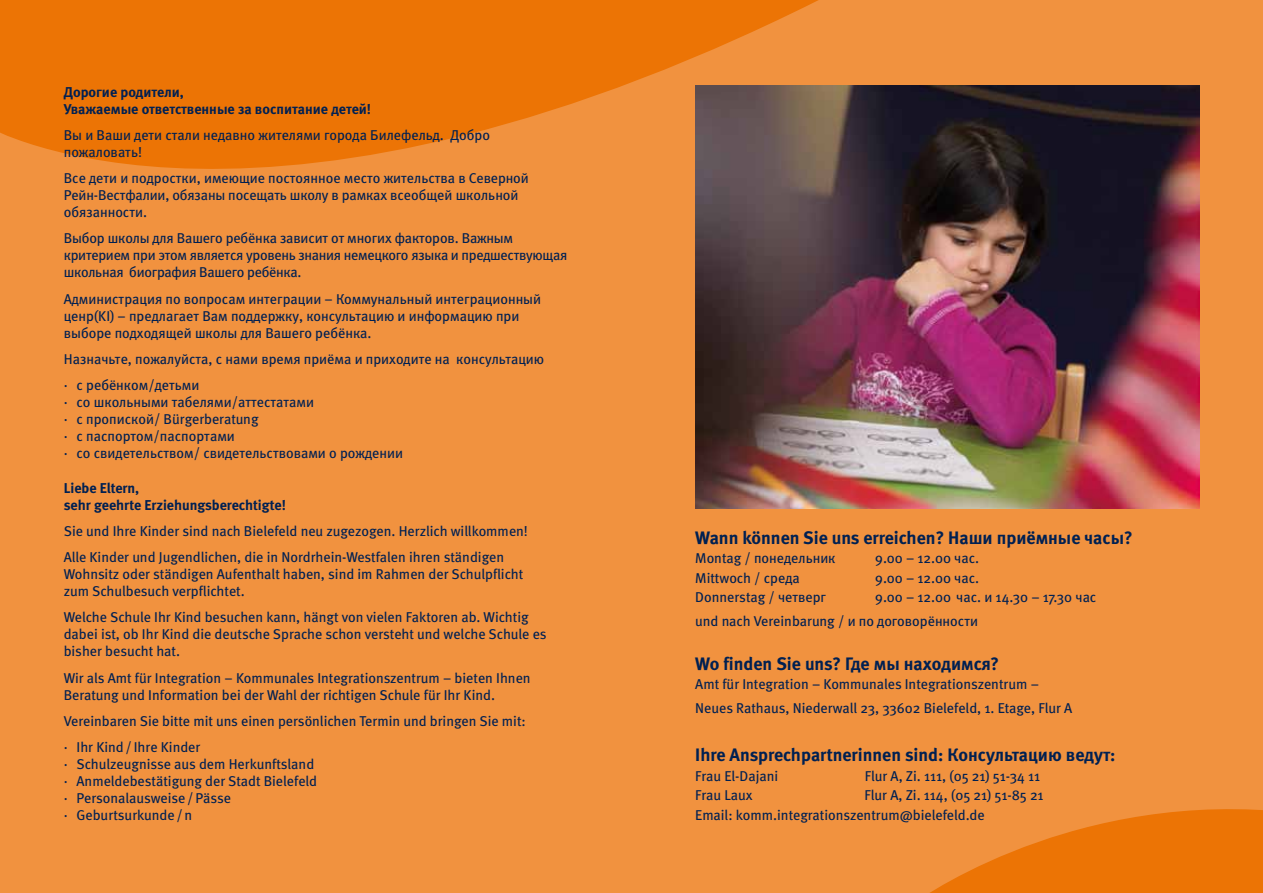
<style>
.page{position:relative;width:1263px;height:893px;background:#f1923f}
.page>*{position:absolute;margin:0;border:0;box-sizing:border-box;transform-origin:0 0}
.t1{font:18px "Meta Bold Cyr";color:#002052}
.t2{font:700 18px "Meta";color:#002052}
.t3{font:14.25px/17.1px "Meta";color:#002052}
.t4{font:14.25px/17.1px "Meta Book Cyr";color:#002052}
.t5{font:14.25px/17.1px "Meta Book Cyr";letter-spacing:-.02em;color:#002052}
.t6{font:14.25px/17.1px "Meta Bold Cyr";color:#002052}
.t7{font:700 14.25px/17.1px "Meta";color:#002052}
.s1{font-family:"Meta Book Cyr"}
.s2{font-family:"Meta Bold Cyr";font-weight:400}
</style>
<div class="page">
<svg style="left:0;top:0;width:818px;height:169px;fill:#ec7405"></svg>
<svg style="left:930px;top:809px;width:333px;height:84px"></svg>
<img style="left:695px;top:85px;width:505px;height:423px">
<p class="t6" style="left:64px;top:83px;width:309px">Дорогие родители,<br>Уважаемые ответственные за воспитание детей!</p>
<p class="t4" style="left:64px;top:126px;width:428px">Вы и Ваши дети стали недавно жителями города Билефельд. Добро пожаловать!</p>
<p class="t4" style="left:64px;top:169px;width:466px">Все дети и подростки, имеющие постоянное место жительства в Северной<br>Рейн-Вестфалии, обязаны посещать школу в рамках всеобщей школьной обязанности.</p>
<p class="t5" style="left:64px;top:229px;width:505px">Выбор школы для Вашего ребёнка зависит от многих факторов. Важным критерием при этом является уровень знания немецкого языка и предшествующая школьная биография Вашего ребёнка.</p>
<p class="t4" style="left:64px;top:290px;width:479px">Администрация по вопросам интеграции – Коммунальный интеграционный ценр(KI) – предлагает Вам поддержку, консультацию и информацию при выборе подходящей школы для Вашего ребёнка.</p>
<p class="t4" style="left:64px;top:346px;width:482px;line-height:26.1px">Назначьте, пожалуйста, с нами время приёма и приходите на консультацию · с ребёнком/детьми</p>
<p class="t4" style="left:64px;top:393px;width:252px">· со школьными табелями/аттестатами</p>
<p class="t3" style="left:64px;top:410px;width:196px"><span class="s1">· с пропиской/</span> Bürgerberatung</p>
<p class="t4" style="left:64px;top:427px;width:341px">· с паспортом/паспортами<br>· со свидетельством/ свидетельствовами о рождении</p>
<p class="t7" style="left:64px;top:479px;width:224px">Liebe Eltern,<br>sehr geehrte Erziehungsberechtigte!</p>
<p class="t3" style="left:64px;top:518px;width:466px;line-height:26.1px">Sie und Ihre Kinder sind nach Bielefeld neu zugezogen. Herzlich willkommen!<br>Alle Kinder und Jugendlichen, die in Nordrhein-Westfalen ihren ständigen</p>
<p class="t3" style="left:64px;top:565px;width:461px">Wohnsitz oder ständigen Aufenthalt haben, sind im Rahmen der Schulpflicht zum Schulbesuch verpflichtet.</p>
<p class="t3" style="left:64px;top:609px;width:484px">Welche Schule Ihr Kind besuchen kann, hängt von vielen Faktoren ab. Wichtig dabei ist, ob Ihr Kind die deutsche Sprache schon versteht und welche Schule es bisher besucht hat.</p>
<p class="t3" style="left:64px;top:669px;width:468px">Wir als Amt für Integration – Kommunales Integrationszentrum – bieten Ihnen<br>Beratung und Information bei der Wahl der richtigen Schule für Ihr Kind.</p>
<p class="t3" style="left:64px;top:708px;width:464px;line-height:26.1px">Vereinbaren Sie bitte mit uns einen persönlichen Termin und bringen Sie mit: <span class="s1">·</span> Ihr Kind/ Ihre Kinder</p>
<p class="t3" style="left:64px;top:755px;width:255px"><span class="s1">·</span> Schulzeugnisse aus dem Herkunftsland <span class="s1">·</span> Anmeldebestätigung der Stadt Bielefeld <span class="s1">·</span> Personalausweise/Pässe<br><span class="s1">·</span> Geburtsurkunde/n</p>
<p class="t2" style="left:695px;top:527px;width:439px">Wann können Sie uns erreichen? <span class="s2">Наши приёмные часы?</span></p>
<p class="t4" style="left:695px;top:550px;width:142px">Montag / понедельник</p>
<p class="t4" style="left:875px;top:550px;width:105px">9.00 – 12.00 час.</p>
<p class="t4" style="left:695px;top:569px;width:106px">Mittwoch / среда</p>
<p class="t4" style="left:875px;top:569px;width:105px">9.00 – 12.00 час.</p>
<p class="t4" style="left:695px;top:589px;width:132px">Donnerstag / четверг</p>
<p class="t4" style="left:695px;top:585px;width:403px;line-height:24px;text-indent:180px">9.00 – 12.00 час. и 14.30 – 17.30 час und nach Vereinbarung / и по договорённости</p>
<p class="t1" style="left:695px;top:652px;width:305px">Wo finden Sie uns? Где мы находимся?</p>
<p class="t3" style="left:695px;top:672px;width:378px;line-height:24px">Amt für Integration – Kommunales Integrationszentrum –<br>Neues Rathaus, Niederwall 23, 33602 Bielefeld, 1. Etage, Flur A</p>
<p class="t1" style="left:695px;top:744px;width:421px">Ihre Ansprechpartnerinnen sind: Консультацию ведут:</p>
<p class="t3" style="left:695px;top:767px;width:84px">Frau El-Dajani</p>
<p class="t3" style="left:865px;top:767px;width:177px">Flur A, Zi. 111, (05 21) 51-34 11</p>
<p class="t3" style="left:695px;top:787px;width:59px">Frau Laux</p>
<p class="t3" style="left:695px;top:785px;width:350px;line-height:19.5px;text-indent:169px">Flur A, Zi. 114, (05 21) 51-85 21<br>Email: komm.integrationszentrum@bielefeld.de</p>
</div>
